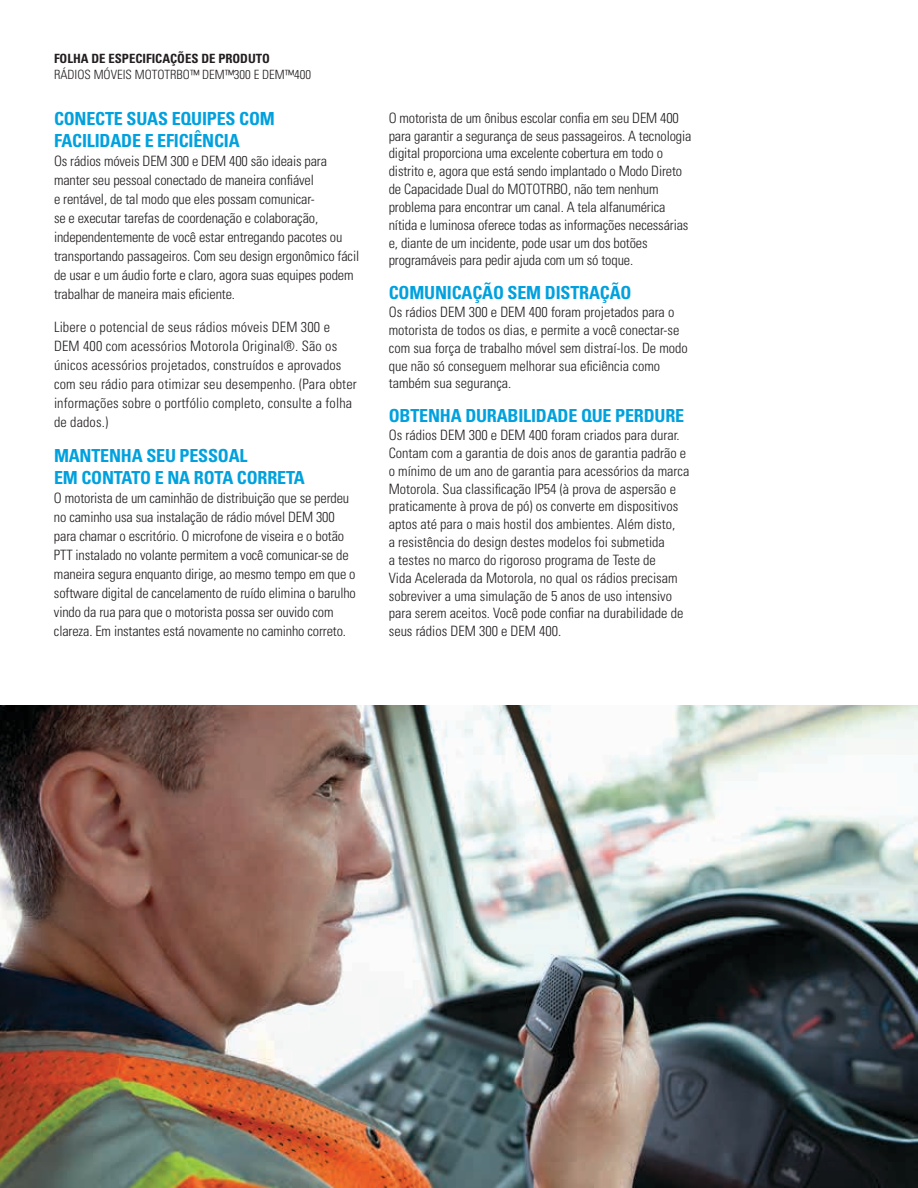
<style>
.page{position:relative;width:918px;height:1188px;background:#fff}
.page>*{position:absolute;margin:0;border:0;box-sizing:border-box;transform-origin:0 0}
.t1{font:700 condensed 18px/21.6px "Univers LT Std";letter-spacing:-.01em;color:#00a1de}
.t2{font:300 condensed 14.25px/17.9px "Univers LT Std";letter-spacing:-.01em;color:#231f20}
.t3{font:300 condensed 14.25px/19px "Univers LT Std";letter-spacing:.01em;color:#231f20}
.t4{font:300 condensed 12.75px "Univers LT Std";color:#231f20}
.t5{font:700 condensed 12.75px "Univers LT Std";color:#231f20}
</style>
<div class="page">
<img style="left:0;top:705px;width:918px;height:483px">
<p class="t5" style="left:54px;top:51px;width:218px">FOLHA DE ESPECIFICAÇÕES DE PRODUTO</p>
<p class="t4" style="left:54px;top:66px;width:259px">RÁDIOS MÓVEIS MOTOTRBO™ DEM™300 E DEM™400</p>
<p class="t1" style="left:54px;top:108px;width:222px">CONECTE SUAS EQUIPES COM<br>FACILIDADE E EFICIÊNCIA</p>
<p class="t2" style="left:54px;top:152px;width:307px;line-height:19px">Os rádios móveis DEM 300 e DEM 400 são ideais para manter seu pessoal conectado de maneira confiável<br>e rentável, de tal modo que eles possam comunicar-<br>se e executar tarefas de coordenação e colaboração, independentemente de você estar entregando pacotes ou transportando passageiros. Com seu design ergonômico fácil de usar e um áudio forte e claro, agora suas equipes podem trabalhar de maneira mais eficiente.</p>
<p class="t3" style="left:54px;top:317px;width:304px">Libere o potencial de seus rádios móveis DEM 300 e DEM 400 com acessórios Motorola Original®. São os únicos acessórios projetados, construídos e aprovados com seu rádio para otimizar seu desempenho. (Para obter informações sobre o portfólio completo, consulte a folha de dados.)</p>
<p class="t1" style="left:54px;top:445px;width:252px">MANTENHA SEU PESSOAL<br>EM CONTATO E NA ROTA CORRETA</p>
<p class="t2" style="left:54px;top:488px;width:303px;line-height:19px">O motorista de um caminhão de distribuição que se perdeu no caminho usa sua instalação de rádio móvel DEM 300 para chamar o escritório. O microfone de viseira e o botão PTT instalado no volante permitem a você comunicar-se de maneira segura enquanto dirige, ao mesmo tempo em que o software digital de cancelamento de ruído elimina o barulho vindo da rua para que o motorista possa ser ouvido com clareza. Em instantes está novamente no caminho correto.</p>
<p class="t2" style="left:389px;top:109px;width:304px">O motorista de um ônibus escolar confia em seu DEM 400 para garantir a segurança de seus passageiros. A tecnologia digital proporciona uma excelente cobertura em todo o distrito e, agora que está sendo implantado o Modo Direto de Capacidade Dual do MOTOTRBO, não tem nenhum problema para encontrar um canal. A tela alfanumérica nítida e luminosa oferece todas as informações necessárias e, diante de um incidente, pode usar um dos botões programáveis para pedir ajuda com um só toque.</p>
<p class="t1" style="left:389px;top:282px;width:244px">COMUNICAÇÃO SEM DISTRAÇÃO</p>
<p class="t2" style="left:389px;top:303px;width:301px">Os rádios DEM 300 e DEM 400 foram projetados para o motorista de todos os dias, e permite a você conectar-se com sua força de trabalho móvel sem distraí-los. De modo que não só conseguem melhorar sua eficiência como também sua segurança.</p>
<p class="t1" style="left:389px;top:405px;width:297px">OBTENHA DURABILIDADE QUE PERDURE</p>
<p class="t2" style="left:389px;top:426px;width:302px">Os rádios DEM 300 e DEM 400 foram criados para durar.<br>Contam com a garantia de dois anos de garantia padrão e o mínimo de um ano de garantia para acessórios da marca Motorola. Sua classificação IP54 (à prova de aspersão e praticamente à prova de pó) os converte em dispositivos aptos até para o mais hostil dos ambientes. Além disto,<br>a resistência do design destes modelos foi submetida<br>a testes no marco do rigoroso programa de Teste de<br>Vida Acelerada da Motorola, no qual os rádios precisam sobreviver a uma simulação de 5 anos de uso intensivo para serem aceitos. Você pode confiar na durabilidade de seus rádios DEM 300 e DEM 400.</p>
</div>
